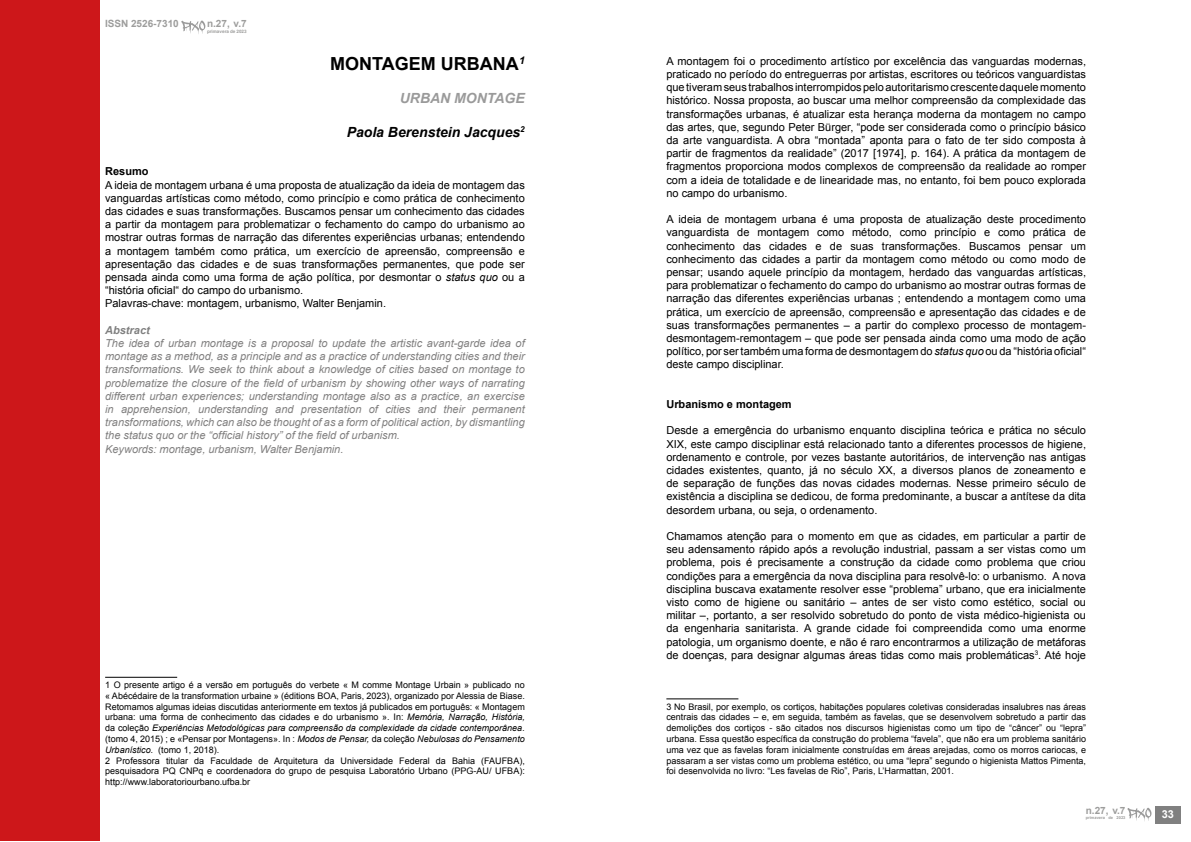
<style>
.page{position:relative;width:1191px;height:842px;background:#fff}
.page>*{position:absolute;margin:0;border:0;box-sizing:border-box;transform-origin:0 0}
.t1{font:700 18px "Arial";color:#000}
.t2{font:italic 700 14px "Arial";color:#000}
.t3{font:italic 700 14px "Arial";color:#9a9a9a}
.t4{font:11px/13.2px "Arial";color:#000;text-align:justify}
.t5{font:italic 11px/13.2px "Arial";color:#818080}
.t6{font:700 11px "Arial";color:#000}
.t7{font:italic 700 11px "Arial";color:#808080}
.t8{font:700 11px "Arial";color:#fff}
.t9{font:700 10px "Arial";color:#9d9d9c}
.t10{font:9px/10.8px "Arial";color:#000}
.t11{font:700 4.6px "Arial";color:#9d9d9c}
.t12{font:700 4px "Arial";color:#9d9d9c}
.s1{font-style:italic}
</style>
<div class="page">
<div style="left:0;top:0;width:99px;height:841px;background:#cd171a"></div>
<hr style="left:105px;top:677px;width:72px;height:1px;background:#000">
<hr style="left:666px;top:698px;width:72px;height:1px;background:#000">
<div style="left:1155px;top:806px;width:25px;height:17px;background:#808080"></div>
<svg style="left:1127px;top:808px;width:24px;height:13px"></svg>
<svg style="left:181px;top:21px;width:24px;height:13px"></svg>
<p class="t9" style="left:105px;top:17px;width:75px">ISSN 2526-7310</p>
<p class="t9" style="left:207px;top:17px;width:41px">n.27, v.7</p>
<p class="t11" style="left:207px;top:28px;width:41px">primavera de 2023</p>
<h1 class="t1" style="left:330px;top:51px;width:196px">MONTAGEM URBANA<sup>1</sup></h1>
<p class="t3" style="left:400px;top:89px;width:126px">URBAN MONTAGE</p>
<p class="t2" style="left:347px;top:123px;width:180px">Paola Berenstein Jacques<sup>2</sup></p>
<p class="t6" style="left:105px;top:164px;width:45px">Resumo</p>
<p class="t4" style="left:105px;top:178px;width:421px;text-align:left">A ideia de montagem urbana é uma proposta de atualização da ideia de montagem das vanguardas artísticas como método, como princípio e como prática de conhecimento das cidades e suas transformações. Buscamos pensar um conhecimento das cidades a partir da montagem para problematizar o fechamento do campo do urbanismo ao mostrar outras formas de narração das diferentes experiências urbanas; entendendo a montagem também como prática, um exercício de apreensão, compreensão e apresentação das cidades e de suas transformações permanentes, que pode ser pensada ainda como uma forma de ação política, por desmontar o <span class="s1">status quo</span> ou a “história oficial“ do campo do urbanismo.<br>Palavras-chave: montagem, urbanismo, Walter Benjamin.</p>
<p class="t7" style="left:105px;top:323px;width:46px">Abstract</p>
<p class="t5" style="left:105px;top:337px;width:421px">The idea of urban montage is a proposal to update the artistic avant-garde idea of montage as a method, as a principle and as a practice of understanding cities and their transformations. We seek to think about a knowledge of cities based on montage to problematize the closure of the field of urbanism by showing other ways of narrating different urban experiences; understanding montage also as a practice, an exercise in apprehension, understanding and presentation of cities and their permanent transformations, which can also be thought of as a form of political action, by dismantling the status quo or the “official history” of the field of urbanism.<br>Keywords: montage, urbanism, Walter Benjamin.</p>
<p class="t10" style="left:105px;top:680px;width:421px">1 O presente artigo é a versão em português do verbete « M comme Montage Urbain » publicado no « Abécédaire de la transformation urbaine » (éditions BOA, Paris, 2023), organizado por Alessia de Biase.<br>Retomamos algumas ideias discutidas anteriormente em textos já publicados em português: « Montagem urbana: uma forma de conhecimento das cidades e do urbanismo ». In: <span class="s1">Memória, Narração, História, </span>da coleção <span class="s1">Experiências Metodológicas para compreensão da complexidade da cidade contemporânea. </span>(tomo 4, 2015) ; e «Pensar por Montagens». In : <span class="s1">Modos de Pensar,</span> da coleção <span class="s1">Nebulosas do Pensamento Urbanístico.</span> (tomo 1, 2018).<br>2 Professora titular da Faculdade de Arquitetura da Universidade Federal da Bahia (FAUFBA), pesquisadora PQ CNPq e coordenadora do grupo de pesquisa Laboratório Urbano (PPG-AU/ UFBA): http://www.laboratoriourbano.ufba.br</p>
<p class="t4" style="left:666px;top:54px;width:421px">A montagem foi o procedimento artístico por excelência das vanguardas modernas, praticado no período do entreguerras por artistas, escritores ou teóricos vanguardistas que tiveram seus trabalhos interrompidos pelo autoritarismo crescente daquele momento histórico. Nossa proposta, ao buscar uma melhor compreensão da complexidade das transformações urbanas, é atualizar esta herança moderna da montagem no campo das artes, que, segundo Peter Bürger, “pode ser considerada como o princípio básico da arte vanguardista. A obra “montada” aponta para o fato de ter sido composta à partir de fragmentos da realidade” (2017 [1974], p. 164). A prática da montagem de fragmentos proporciona modos complexos de compreensão da realidade ao romper com a ideia de totalidade e de linearidade mas, no entanto, foi bem pouco explorada no campo do urbanismo.</p>
<p class="t4" style="left:666px;top:213px;width:421px">A ideia de montagem urbana é uma proposta de atualização deste procedimento vanguardista de montagem como método, como princípio e como prática de conhecimento das cidades e de suas transformações. Buscamos pensar um conhecimento das cidades a partir da montagem como método ou como modo de pensar; usando aquele princípio da montagem, herdado das vanguardas artísticas, para problematizar o fechamento do campo do urbanismo ao mostrar outras formas de narração das diferentes experiências urbanas ; entendendo a montagem como uma prática, um exercício de apreensão, compreensão e apresentação das cidades e de suas transformações permanentes – a partir do complexo processo de montagem&shy;desmontagem-remontagem – que pode ser pensada ainda como uma modo de ação político, por ser também uma forma de desmontagem do <span class="s1">status quo</span> ou da “história oficial“ deste campo disciplinar.</p>
<p class="t6" style="left:666px;top:397px;width:127px">Urbanismo e montagem</p>
<p class="t4" style="left:666px;top:424px;width:421px">Desde a emergência do urbanismo enquanto disciplina teórica e prática no século XIX, este campo disciplinar está relacionado tanto a diferentes processos de higiene, ordenamento e controle, por vezes bastante autoritários, de intervenção nas antigas cidades existentes, quanto, já no século XX, a diversos planos de zoneamento e de separação de funções das novas cidades modernas. Nesse primeiro século de existência a disciplina se dedicou, de forma predominante, a buscar a antítese da dita desordem urbana, ou seja, o ordenamento.</p>
<p class="t4" style="left:666px;top:530px;width:421px">Chamamos atenção para o momento em que as cidades, em particular a partir de seu adensamento rápido após a revolução industrial, passam a ser vistas como um problema, pois é precisamente a construção da cidade como problema que criou condições para a emergência da nova disciplina para resolvê-lo: o urbanismo. A nova disciplina buscava exatamente resolver esse “problema” urbano, que era inicialmente visto como de higiene ou sanitário – antes de ser visto como estético, social ou militar –, portanto, a ser resolvido sobretudo do ponto de vista médico-higienista ou da engenharia sanitarista. A grande cidade foi compreendida como uma enorme patologia, um organismo doente, e não é raro encontrarmos a utilização de metáforas de doenças, para designar algumas áreas tidas como mais problemáticas<sup>3</sup>. Até hoje</p>
<p class="t10" style="left:666px;top:701px;width:421px;text-align:justify">3 No Brasil, por exemplo, os cortiços, habitações populares coletivas consideradas insalubres nas áreas centrais das cidades – e, em seguida, também as favelas, que se desenvolvem sobretudo a partir das demolições dos cortiços - são citados nos discursos higienistas como um tipo de “câncer” ou “lepra” urbana. Essa questão específica da construção do problema “favela”, que não era um problema sanitário uma vez que as favelas foram inicialmente construídas em áreas arejadas, como os morros cariocas, e passaram a ser vistas como um problema estético, ou uma “lepra” segundo o higienista Mattos Pimenta, foi desenvolvida no livro: “Les favelas de Rio”, Paris, L’Harmattan, 2001.</p>
<p class="t9" style="left:1085px;top:804px;width:41px">n.27, v.7</p>
<p class="t12" style="left:1085px;top:815px;width:41px">primavera de 2023</p>
<p class="t8" style="left:1161px;top:807px;width:14px">33</p>
</div>
